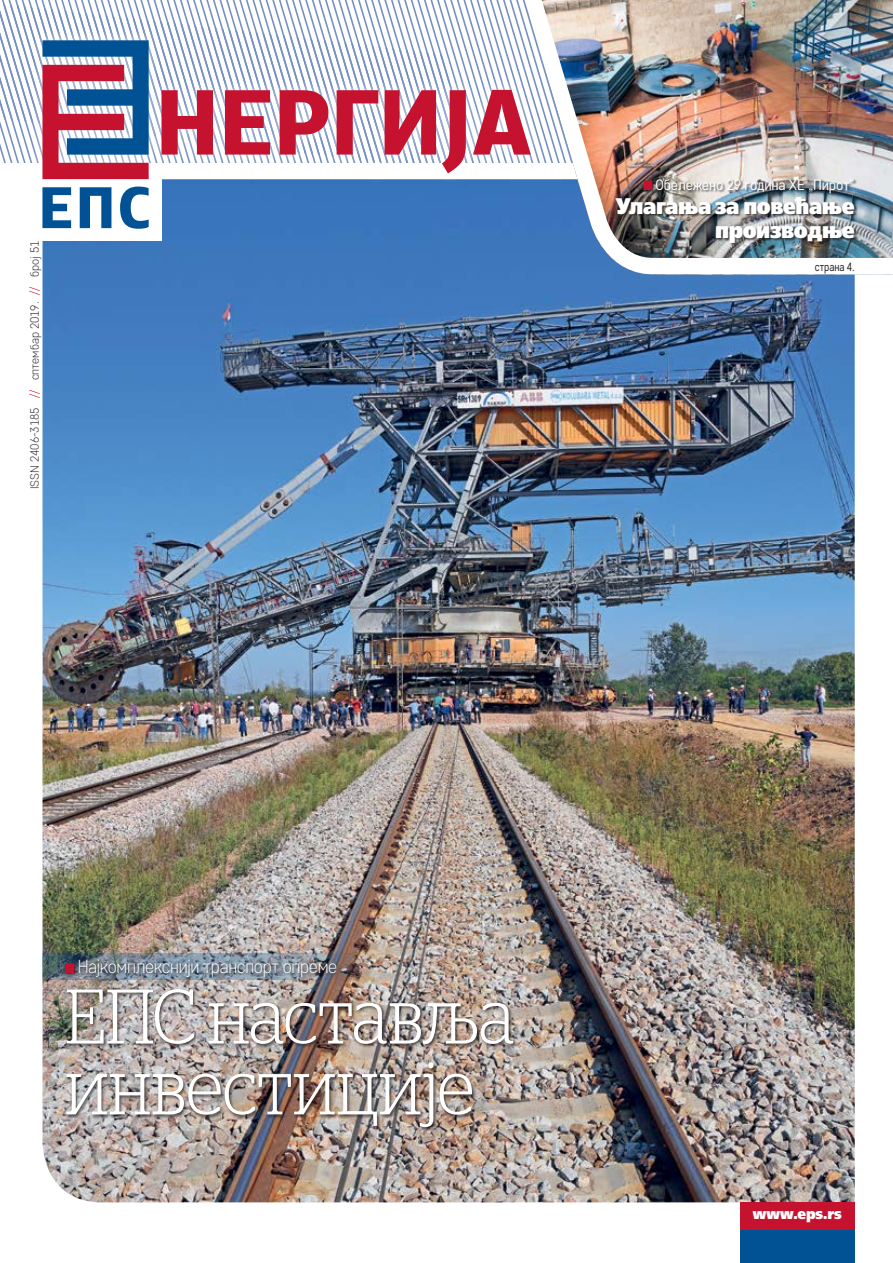
<style>
.page{position:relative;width:893px;height:1263px;background:#fff}
.page>*{position:absolute;margin:0;border:0;box-sizing:border-box;transform-origin:0 0}
.t1{font:300 77.1px/70.8px "Stag LC";letter-spacing:-.005em;color:#fff;scale:.9 1}
.t2{font:22.5px/24px "Free Set Extra Bold C";letter-spacing:-.02em;color:#fff;text-align:right;scale:.9 1}
.t3{font:300 18.9px "Core Sans D25";letter-spacing:-.02em;color:#fff;scale:.95 1}
.t4{font:15px "Core Sans D35";letter-spacing:-.01em;color:#fff;scale:.95 1}
.t5{font:15px "Free Set Extra Bold C";letter-spacing:-.005em;color:#fff;scale:.9 1}
.t6{font:300 12px "Core Sans D25";color:#231f20}
.t7{font:12px "Core Sans D35";color:#231f20;scale:.85 1}
.s1{color:#c4122f}
</style>
<div class="page">
<img style="left:43px;top:185px;width:812px;height:1017px">
<img style="left:506px;top:0;width:387px;height:283px">
<div style="left:0;top:163px;width:162px;height:78px;background:#fff"></div>
<svg style="left:42px;top:187px;width:29px;height:41px"></svg>
<svg style="left:80px;top:187px;width:31px;height:41px"></svg>
<svg style="left:120px;top:187px;width:29px;height:42px"></svg>
<div style="left:148px;top:77px;width:395px;height:108px;background:#fff;opacity:.75"></div>
<svg style="left:0;top:0;width:578px;height:179px"></svg>
<div style="left:740px;top:1202px;width:115px;height:61px;background:#005295"></div>
<div style="left:740px;top:1202px;width:115px;height:27px;background:#c4122f"></div>
<div style="left:615px;top:179px;width:243px;height:67px;background:#231f20;opacity:.75"></div>
<svg style="left:43px;top:953px;width:334px;height:27px"></svg>
<div style="left:65px;top:958px;width:453px;height:174px;background:#231f20;opacity:.75"></div>
<p class="t6" style="left:27px;top:489px;width:250px;rotate:-90deg">ISSN 2406-3185 <span class="s1">//</span> сптембар 2019. <span class="s1">//</span> број 51</p>
<p class="t4" style="left:643px;top:175px;width:224px"><span class="s1">■</span> Обележено 29 година ХЕ „Пирот“</p>
<h2 class="t2" style="left:616px;top:194px;width:267px">Улагања за повећање производње</h2>
<p class="t7" style="left:815px;top:259px;width:49px">страна 4.</p>
<h3 class="t3" style="left:65px;top:954px;width:288px"><span class="s1">■</span> Најкомплекснији транспорт опреме</h3>
<h1 class="t1" style="left:65px;top:974px;width:501px">ЕПС наставља инвестиције</h1>
<p class="t5" style="left:753px;top:1205px;width:100px">www.eps.rs</p>
</div>
